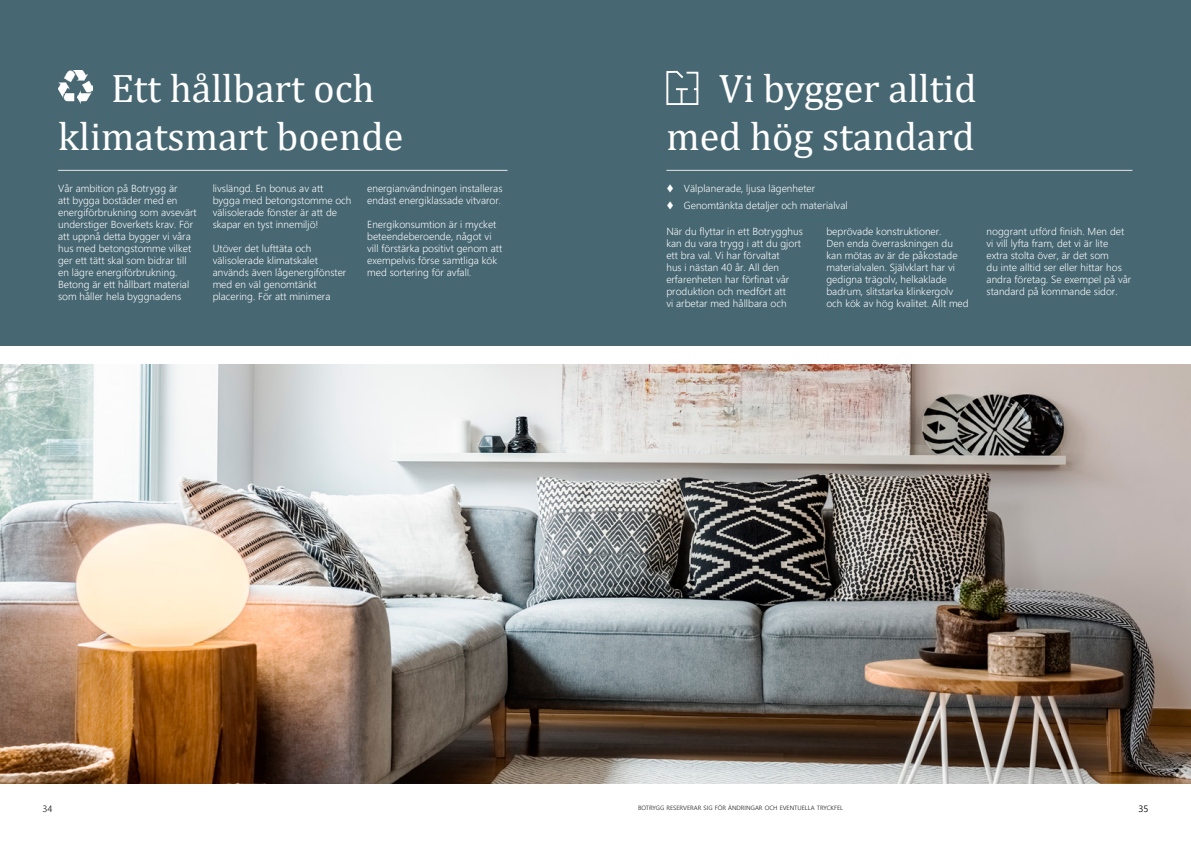
<style>
.page{position:relative;width:1191px;height:842px;background:#fff}
.page>*{position:absolute;margin:0;border:0;box-sizing:border-box;transform-origin:0 0}
.t1{font:40px/48px "Cambria";color:#fff}
.t2{font:300 10px/12px "Malgun Gothic";color:#fff}
.t3{font:9px "Malgun Gothic";color:#2c2d2f}
.t4{font:9px "Malgun Gothic";color:#000}
.t5{font:6px "Malgun Gothic";color:#2c2d2f}
.s1{font-size:9px}
</style>
<div class="page">
<div style="left:0;top:0;width:1191px;height:346px;background:#476772"></div>
<img style="left:0;top:364px;width:1191px;height:420px">
<hr style="left:58px;top:170px;width:449px;height:1px;background:#e7e6e4">
<img style="left:58px;top:71px;width:34px;height:33px">
<hr style="left:666px;top:170px;width:466px;height:1px;background:#e7e6e4">
<svg style="left:666px;top:71px;width:32px;height:34px"></svg>
<h1 class="t1" style="left:58px;top:64px;width:346px;text-indent:53px">Ett hållbart och klimatsmart boende</h1>
<p class="t2" style="left:58px;top:182px;width:140px">Vår ambition på Botrygg är<br>att bygga bostäder med en energiförbrukning som avsevärt understiger Boverkets krav. För att uppnå detta bygger vi våra hus med betongstomme vilket ger ett tätt skal som bidrar till en lägre energiförbrukning.<br>Betong är ett hållbart material som håller hela byggnadens</p>
<p class="t2" style="left:213px;top:182px;width:140px">livslängd. En bonus av att bygga med betongstomme och välisolerade fönster är att de skapar en tyst innemiljö!</p>
<p class="t2" style="left:213px;top:242px;width:135px">Utöver det lufttäta och välisolerade klimatskalet används även lågenergifönster med en väl genomtänkt placering. För att minimera</p>
<p class="t2" style="left:367px;top:182px;width:137px">energianvändningen installeras endast energiklassade vitvaror<span class="s1">.</span></p>
<p class="t2" style="left:367px;top:218px;width:136px">Energikonsumtion är i mycket beteendeberoende, något vi vill förstärka positivt genom att exempelvis förse samtliga kök med sortering för avfal<span class="s1">l.</span></p>
<h1 class="t1" style="left:666px;top:64px;width:312px;text-align:right">Vi bygger alltid med hög standard</h1>
<p class="t2" style="left:666px;top:182px;width:150px">▼ Välplanerade, ljusa lägenheter</p>
<p class="t2" style="left:666px;top:199px;width:183px">▼ Genomtänkta detaljer och materialval</p>
<p class="t2" style="left:666px;top:225px;width:138px">När du flyttar in ett Botrygghus kan du vara trygg i att du gjort ett bra val. Vi har förvaltat<br>hus i nästan 40 år. All den erfarenheten har förfinat vår produktion och medfört att<br>vi arbetar med hållbara och</p>
<p class="t2" style="left:826px;top:225px;width:144px">beprövade konstruktioner.<br>Den enda överraskningen du kan mötas av är de påkostade materialvalen. Självklart har vi gedigna trägolv, helkaklade badrum, slitstarka klinkergolv och kök av hög kvalitet<span class="s1">.</span> Allt med</p>
<p class="t2" style="left:986px;top:225px;width:146px">noggrant utförd finish. Men det vi vill lyfta fram, det vi är lite extra stolta över, är det som<br>du inte alltid ser eller hittar hos andra företag. Se exempel på vår standard på kommande sidor.</p>
<p class="t3" style="left:43px;top:803px;width:11px">34</p>
<p class="t5" style="left:638px;top:804px;width:206px">BOTRYGG RESERVERAR SIG FÖR ÄNDRINGAR OCH EVENTUELLA TRYCKFEL</p>
<p class="t4" style="left:1138px;top:803px;width:11px">35</p>
</div>
